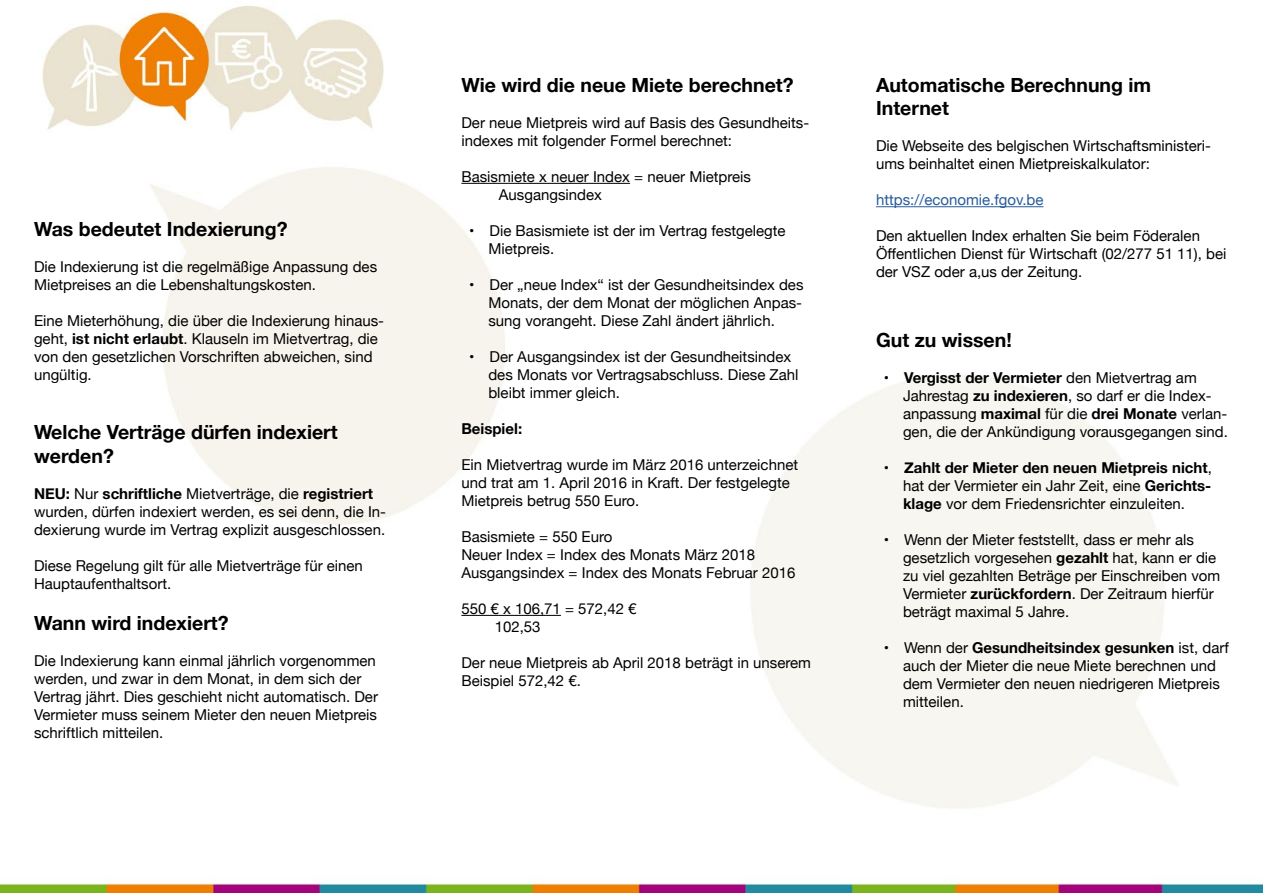
<style>
.page{position:relative;width:1263px;height:893px;background:#fff}
.page>*{position:absolute;margin:0;border:0;box-sizing:border-box;transform-origin:0 0}
.t1{font:700 19.5px/23.4px "Helvetica Neue";color:#000}
.t2{font:15px/18px "Helvetica Neue";color:#000}
.t3{font:15px "Helvetica Neue";color:#275b9b}
.t4{font:700 15px "Helvetica Neue";color:#000}
.s1{font-weight:700}
</style>
<div class="page">
<img style="left:0;top:6px;width:1263px;height:887px">
<hr style="left:461px;top:183px;width:169px;height:1px;background:#000">
<hr style="left:461px;top:615px;width:100px;height:1px;background:#000">
<hr style="left:876px;top:206px;width:167px;height:1px;background:#275b9b">
<h1 class="t1" style="left:34px;top:217px;width:255px">Was bedeutet Indexierung?</h1>
<p class="t2" style="left:34px;top:257px;width:345px">Die Indexierung ist die regelmäßige Anpassung des<br>Mietpreises an die Lebenshaltungskosten.</p>
<p class="t2" style="left:34px;top:311px;width:352px">Eine Mieterhöhung, die über die Indexierung hinaus&shy;geht, <span class="s1">ist nicht erlaubt</span>. Klauseln im Mietvertrag, die von den gesetzlichen Vorschriften abweichen, sind ungültig.</p>
<h1 class="t1" style="left:34px;top:420px;width:305px">Welche Verträge dürfen indexiert werden?</h1>
<p class="t2" style="left:34px;top:484px;width:354px"><span class="s1">NEU:</span> Nur <span class="s1">schriftliche</span> Mietverträge, die <span class="s1">registriert </span>wurden, dürfen indexiert werden, es sei denn, die In&shy;dexierung wurde im Vertrag explizit ausgeschlossen.</p>
<p class="t2" style="left:34px;top:556px;width:330px">Diese Regelung gilt für alle Mietverträge für einen<br>Hauptaufenthaltsort.</p>
<h1 class="t1" style="left:34px;top:611px;width:196px">Wann wird indexiert?</h1>
<p class="t2" style="left:34px;top:652px;width:345px">Die Indexierung kann einmal jährlich vorgenommen werden, und zwar in dem Monat, in dem sich der Vertrag jährt. Dies geschieht nicht automatisch. Der Vermieter muss seinem Mieter den neuen Mietpreis schriftlich mitteilen.</p>
<h1 class="t1" style="left:461px;top:73px;width:334px">Wie wird die neue Miete berechnet?</h1>
<p class="t2" style="left:461px;top:113px;width:349px">Der neue Mietpreis wird auf Basis des Gesundheits&shy;indexes mit folgender Formel berechnet:</p>
<p class="t2" style="left:499px;top:167px;width:254px;text-indent:-38px">Basismiete x neuer Index = neuer Mietpreis<br>Ausgangsindex</p>
<p class="t2" style="left:488px;top:221px;width:299px;text-indent:-19px">• Die Basismiete ist der im Vertrag festgelegte<br>Mietpreis.</p>
<p class="t2" style="left:488px;top:275px;width:317px;text-align:justify;text-indent:-19px">• Der „neue Index“ ist der Gesundheitsindex des Monats, der dem Monat der möglichen Anpas&shy;sung vorangeht. Diese Zahl ändert jährlich.</p>
<p class="t2" style="left:488px;top:347px;width:312px;text-indent:-19px">• Der Ausgangsindex ist der Gesundheitsindex des Monats vor Vertragsabschluss. Diese Zahl bleibt immer gleich.</p>
<p class="t4" style="left:461px;top:419px;width:62px">Beispiel:</p>
<p class="t2" style="left:461px;top:455px;width:338px">Ein Mietvertrag wurde im März 2016 unterzeichnet und trat am 1. April 2016 in Kraft. Der festgelegte<br>Mietpreis betrug 550 Euro.</p>
<p class="t2" style="left:461px;top:527px;width:336px">Basismiete = 550 Euro<br>Neuer Index = Index des Monats März 2018<br>Ausgangsindex = Index des Monats Februar 2016</p>
<p class="t2" style="left:495px;top:599px;width:143px;text-indent:-33px">550 € x 106,71 = 572,42 €<br>102,53</p>
<p class="t2" style="left:461px;top:653px;width:351px">Der neue Mietpreis ab April 2018 beträgt in unserem<br>Beispiel 572,42 €.</p>
<h1 class="t1" style="left:876px;top:73px;width:277px">Automatische Berechnung im<br>Internet</h1>
<p class="t2" style="left:876px;top:137px;width:337px">Die Webseite des belgischen Wirtschaftsministeri&shy;ums beinhaltet einen Mietpreiskalkulator:</p>
<p class="t3" style="left:876px;top:191px;width:169px">https://economie.fgov.be</p>
<p class="t2" style="left:876px;top:227px;width:352px">Den aktuellen Index erhalten Sie beim Föderalen<br>Öffentlichen Dienst für Wirtschaft (02/277 51 11), bei der VSZ oder a,us der Zeitung.</p>
<h1 class="t1" style="left:876px;top:328px;width:137px">Gut zu wissen!</h1>
<p class="t2" style="left:903px;top:369px;width:326px;text-indent:-19px"><span class="s1">• Vergisst der Vermieter</span> den Mietvertrag am Jahrestag <span class="s1">zu indexieren</span>, so darf er die Index&shy;anpassung <span class="s1">maximal</span> für die <span class="s1">drei Monate</span> verlan&shy;gen, die der Ankündigung vorausgegangen sind.</p>
<p class="t2" style="left:903px;top:459px;width:310px;text-align:justify;text-indent:-19px"><span class="s1">• Zahlt der Mieter den neuen Mietpreis nicht</span>, hat der Vermieter ein Jahr Zeit, eine <span class="s1">Gerichts&shy;klage</span> vor dem Friedensrichter einzuleiten.</p>
<p class="t2" style="left:903px;top:531px;width:319px;text-indent:-19px">• Wenn der Mieter feststellt, dass er mehr als gesetzlich vorgesehen <span class="s1">gezahlt</span> hat, kann er die zu viel gezahlten Beträge per Einschreiben vom Vermieter <span class="s1">zurückfordern</span>. Der Zeitraum hierfür beträgt maximal 5 Jahre.</p>
<p class="t2" style="left:903px;top:639px;width:327px;text-indent:-19px">• Wenn der <span class="s1">Gesundheitsindex gesunken</span> ist, darf auch der Mieter die neue Miete berechnen und dem Vermieter den neuen niedrigeren Mietpreis mitteilen.</p>
</div>
